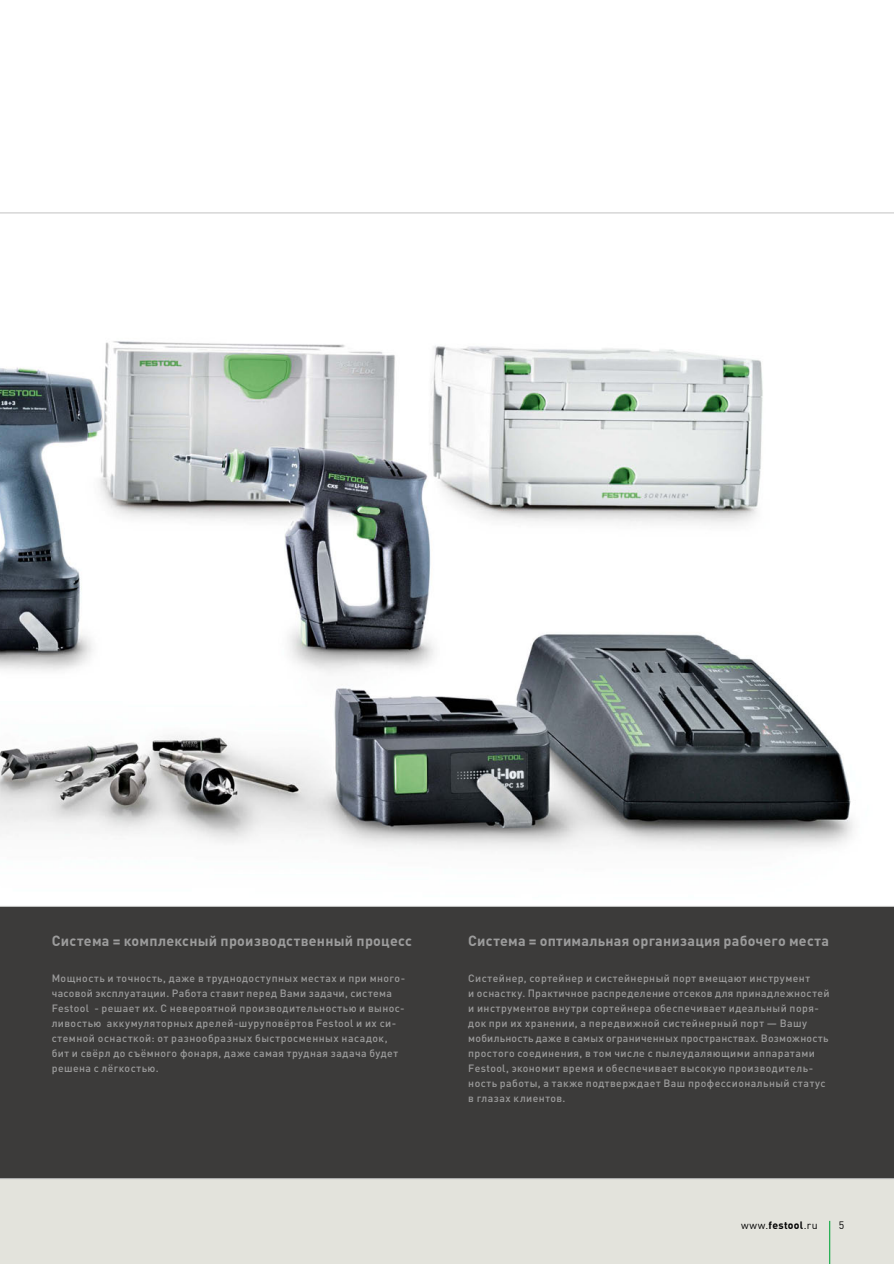
<style>
.page{position:relative;width:894px;height:1264px;background:#fff}
.page>*{position:absolute;margin:0;border:0;box-sizing:border-box;transform-origin:0 0}
.t1{font:700 14.25px "DIN Pro";letter-spacing:.02em;color:#9c9c9c}
.t2{font:500 10.5px/15px "DIN Pro";letter-spacing:.04em;color:#9c9c9c}
.t3{font:10.5px "DIN Pro";color:#000}
.s1{font-weight:700}
</style>
<div class="page">
<img style="left:0;top:213px;width:893px;height:637px">
<div style="left:0;top:1178px;width:893px;height:85px;background:#e3e3dc"></div>
<div style="left:0;top:906px;width:893px;height:272px;background:#3c3b3a"></div>
<hr style="left:0;top:212px;width:893px;height:1px;background:#c5c6c6">
<hr style="left:829px;top:1220px;width:1px;height:43px;background:#00a437">
<hr style="left:0;top:905px;width:893px;height:1px;background:#c5c6c6">
<hr style="left:0;top:1177px;width:893px;height:1px;background:#c5c6c6">
<h1 class="t1" style="left:52px;top:932px;width:362px">Система = комплексный производственный процесс</h1>
<p class="t2" style="left:52px;top:970px;width:355px">Мощность и точность, даже в труднодоступных местах и при много&shy;часовой эксплуатации. Работа ставит перед Вами задачи, система Festool - решает их. С невероятной производительностью и вынос&shy;ливостью аккумуляторных дрелей-шуруповёртов Festool и их си&shy;стемной оснасткой: от разнообразных быстросменных насадок, бит и свёрл до съёмного фонаря, даже самая трудная задача будет решена с лёгкостью.</p>
<h1 class="t1" style="left:468px;top:932px;width:362px">Система = оптимальная организация рабочего места</h1>
<p class="t2" style="left:468px;top:970px;width:362px">Систейнер, сортейнер и систейнерный порт вмещают инструмент<br>и оснастку. Практичное распределение отсеков для принадлежностей и инструментов внутри сортейнера обеспечивает идеальный поря&shy;док при их хранении, а передвижной систейнерный порт — Вашу мобильность даже в самых ограниченных пространствах. Возможность простого соединения, в том числе с пылеудаляющими аппаратами Festool, экономит время и обеспечивает высокую производитель&shy;ность работы, а также подтверждает Ваш профессиональный статус в глазах клиентов.</p>
<p class="t3" style="left:741px;top:1218px;width:78px">www.<span class="s1">festool</span>.ru</p>
<p class="t3" style="left:838px;top:1218px;width:7px">5</p>
</div>
